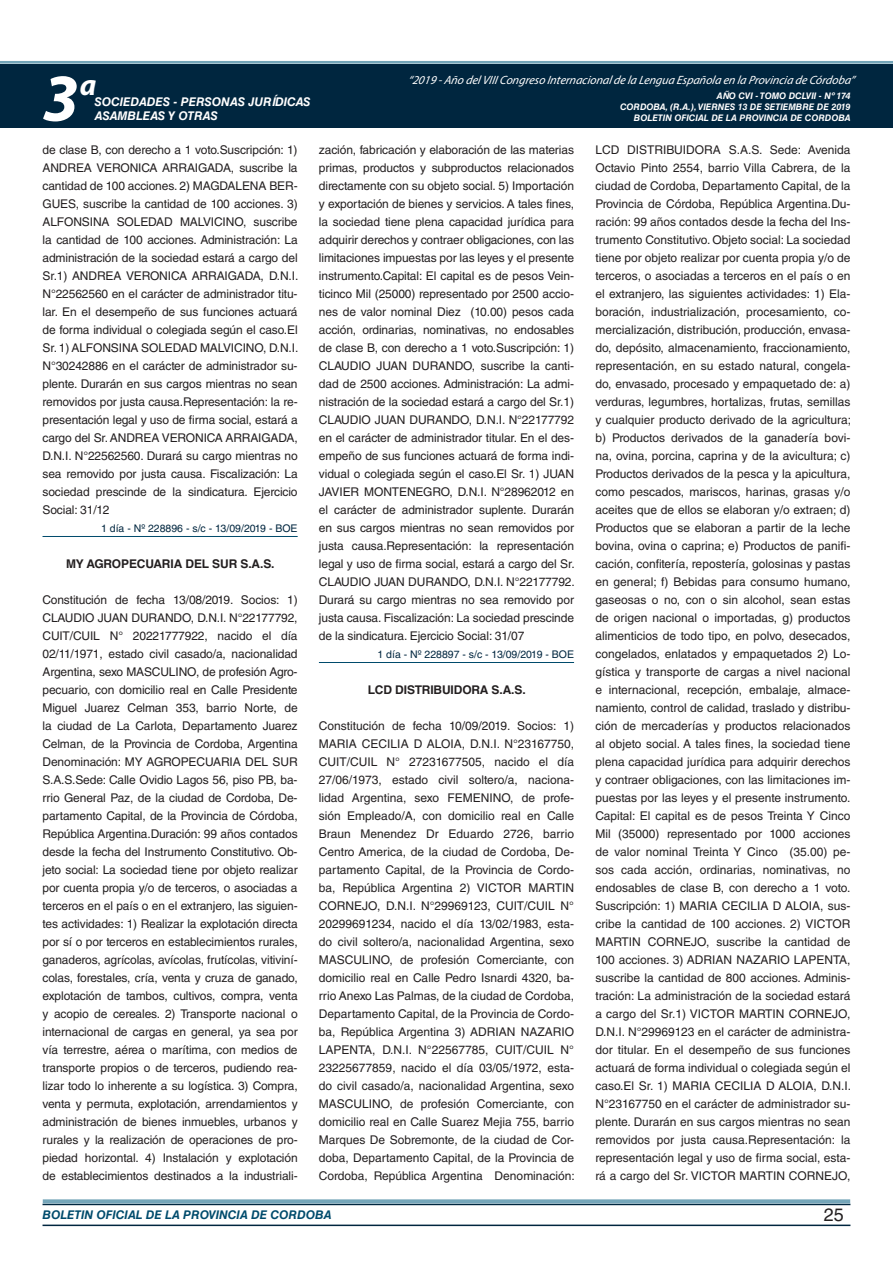
<style>
.page{position:relative;width:893px;height:1263px;background:#fff}
.page>*{position:absolute;margin:0;border:0;box-sizing:border-box;transform-origin:0 0}
.t1{font:italic 700 67.5px "Myriad Pro";color:#fff}
.t2{font:italic 700 30px "Myriad Pro";color:#fff}
.t3{font:18px "Helvetica LT Std";color:#231f20}
.t4{font:12px/18px "Helvetica LT Std";letter-spacing:-.01em;color:#231f20;text-align:justify}
.t5{font:italic 12px "Myriad Pro";color:#fff}
.t6{font:700 12px "Helvetica LT Std";letter-spacing:-.01em;color:#231f20}
.t7{font:italic 700 12px "Helvetica LT Std";color:#fff}
.t8{font:italic 700 12px "Helvetica LT Std";color:#004b6c}
.t9{font:10.5px "Helvetica LT Std";color:#00263f}
.t10{font:italic 700 9px/10.8px "Helvetica LT Std";color:#fff;text-align:right}
</style>
<div class="page">
<div style="left:0;top:61px;width:893px;height:6px;background:#fff;opacity:.75"></div>
<div style="left:0;top:64px;width:893px;height:64px;background:#00263f"></div>
<hr style="left:43px;top:1224px;width:807px;height:2px;background:#00263f">
<div style="left:42px;top:1198px;width:809px;height:8px;background:#fff;opacity:.75"></div>
<hr style="left:43px;top:536px;width:255px;height:1px;background:#004b6c">
<hr style="left:319px;top:662px;width:255px;height:1px;background:#004b6c">
<h2 class="t2" style="left:80px;top:66px;width:18px">a</h2>
<p class="t5" style="left:408px;top:72px;width:448px">“2019 -Año delVIIICongreso Internacionalde la Lengua Esp añola en la Provincia de Córdoba”</p>
<h1 class="t1" style="left:43px;top:54px;width:38px">3</h1>
<p class="t10" style="left:620px;top:91px;width:232px">AÑO CVI - TOMO DCLVII - Nº 174<br>CORDOBA, (R.A.), VIERNES 13 DE SETIEMBRE DE 2019<br>BOLETIN OFICIAL DE LA PROVINCIA DE CORDOBA</p>
<p class="t7" style="left:95px;top:94px;width:217px">SOCIEDADES - PERSONAS JURÍDICAS</p>
<p class="t7" style="left:95px;top:109px;width:125px">ASAMBLEAS Y OTRAS</p>
<p class="t4" style="left:43px;top:141px;width:257px">de clase B, con derecho a 1 voto.Suscripción: 1)<br>ANDREA VERONICA ARRAIGADA, suscribe la cantidad de 100 acciones. 2) MAGDALENA BER-GUES, suscribe la cantidad de 100 acciones. 3)<br>ALFONSINA SOLEDAD MALVICINO, suscribe la cantidad de 100 acciones. Administración: La administración de la sociedad estará a cargo del Sr.1) ANDREA VERONICA ARRAIGADA, D.N.I.<br>N°22562560 en el carácter de administrador titu&shy;lar. En el desempeño de sus funciones actuará de forma individual o colegiada según el caso.El Sr. 1) ALFONSINA SOLEDAD MALVICINO, D.N.I.<br>N°30242886 en el carácter de administrador su&shy;plente. Durarán en sus cargos mientras no sean removidos por justa causa.Representación: la re&shy;presentación legal y uso de firma social, estará a cargo del Sr. ANDREA VERONICA ARRAIGADA, D.N.I. N°22562560. Durará su cargo mientras no sea removido por justa causa. Fiscalización: La sociedad prescinde de la sindicatura. Ejercicio Social: 31/12</p>
<p class="t9" style="left:101px;top:522px;width:198px">1 día - Nº 228896 - s/c - 13/09/2019 - BOE</p>
<p class="t6" style="left:66px;top:556px;width:210px">MY AGROPECUARIA DEL SUR S.A.S.</p>
<p class="t4" style="left:43px;top:591px;width:257px">Constitución de fecha 13/08/2019. Socios: 1)<br>CLAUDIO JUAN DURANDO, D.N.I. N°22177792, CUIT/CUIL N° 20221777922, nacido el día 02/11/1971, estado civil casado/a, nacionalidad Argentina, sexo MASCULINO, de profesión Agro&shy;pecuario, con domicilio real en Calle Presidente Miguel Juarez Celman 353, barrio Norte, de la ciudad de La Carlota, Departamento Juarez Celman, de la Provincia de Cordoba, Argentina Denominación: MY AGROPECUARIA DEL SUR S.A.S.Sede: Calle Ovidio Lagos 56, piso PB, ba&shy;rrio General Paz, de la ciudad de Cordoba, De&shy;partamento Capital, de la Provincia de Córdoba, República Argentina.Duración: 99 años contados desde la fecha del Instrumento Constitutivo. Ob&shy;jeto social: La sociedad tiene por objeto realizar por cuenta propia y/o de terceros, o asociadas a terceros en el país o en el extranjero, las siguien&shy;tes actividades: 1) Realizar la explotación directa por sí o por terceros en establecimientos rurales, ganaderos, agrícolas, avícolas, frutícolas, vitiviní&shy;colas, forestales, cría, venta y cruza de ganado, explotación de tambos, cultivos, compra, venta y acopio de cereales. 2) Transporte nacional o internacional de cargas en general, ya sea por vía terrestre, aérea o marítima, con medios de transporte propios o de terceros, pudiendo rea&shy;lizar todo lo inherente a su logística. 3) Compra, venta y permuta, explotación, arrendamientos y administración de bienes inmuebles, urbanos y rurales y la realización de operaciones de pro&shy;piedad horizontal. 4) Instalación y explotación de establecimientos destinados a la industriali-</p>
<p class="t4" style="left:319px;top:141px;width:257px">zación, fabricación y elaboración de las materias primas, productos y subproductos relacionados directamente con su objeto social. 5) Importación y exportación de bienes y servicios. A tales fines, la sociedad tiene plena capacidad jurídica para adquirir derechos y contraer obligaciones, con las limitaciones impuestas por las leyes y el presente instrumento.Capital: El capital es de pesos Vein&shy;ticinco Mil (25000) representado por 2500 accio&shy;nes de valor nominal Diez (10.00) pesos cada acción, ordinarias, nominativas, no endosables de clase B, con derecho a 1 voto.Suscripción: 1)<br>CLAUDIO JUAN DURANDO, suscribe la canti&shy;dad de 2500 acciones. Administración: La admi&shy;nistración de la sociedad estará a cargo del Sr.1)<br>CLAUDIO JUAN DURANDO, D.N.I. N°22177792 en el carácter de administrador titular. En el des&shy;empeño de sus funciones actuará de forma indi&shy;vidual o colegiada según el caso.El Sr. 1) JUAN JAVIER MONTENEGRO, D.N.I. N°28962012 en el carácter de administrador suplente. Durarán en sus cargos mientras no sean removidos por justa causa.Representación: la representación legal y uso de firma social, estará a cargo del Sr.<br>CLAUDIO JUAN DURANDO, D.N.I. N°22177792.<br>Durará su cargo mientras no sea removido por justa causa. Fiscalización: La sociedad prescinde de la sindicatura. Ejercicio Social: 31/07</p>
<p class="t9" style="left:377px;top:648px;width:198px">1 día - Nº 228897 - s/c - 13/09/2019 - BOE</p>
<p class="t6" style="left:368px;top:682px;width:159px">LCD DISTRIBUIDORA S.A.S.</p>
<p class="t4" style="left:319px;top:717px;width:257px">Constitución de fecha 10/09/2019. Socios: 1)<br>MARIA CECILIA D ALOIA, D.N.I. N°23167750, CUIT/CUIL N° 27231677505, nacido el día 27/06/1973, estado civil soltero/a, naciona&shy;lidad Argentina, sexo FEMENINO, de profe&shy;sión Empleado/A, con domicilio real en Calle Braun Menendez Dr Eduardo 2726, barrio Centro America, de la ciudad de Cordoba, De&shy;partamento Capital, de la Provincia de Cordo&shy;ba, República Argentina 2) VICTOR MARTIN CORNEJO, D.N.I. N°29969123, CUIT/CUIL N° 20299691234, nacido el día 13/02/1983, esta&shy;do civil soltero/a, nacionalidad Argentina, sexo MASCULINO, de profesión Comerciante, con domicilio real en Calle Pedro Isnardi 4320, ba&shy;rrio Anexo Las Palmas, de la ciudad de Cordoba, Departamento Capital, de la Provincia de Cordo&shy;ba, República Argentina 3) ADRIAN NAZARIO LAPENTA, D.N.I. N°22567785, CUIT/CUIL N° 23225677859, nacido el día 03/05/1972, esta&shy;do civil casado/a, nacionalidad Argentina, sexo MASCULINO, de profesión Comerciante, con domicilio real en Calle Suarez Mejia 755, barrio Marques De Sobremonte, de la ciudad de Cor&shy;doba, Departamento Capital, de la Provincia de Cordoba, República Argentina Denominación:</p>
<p class="t4" style="left:595px;top:141px;width:257px">LCD DISTRIBUIDORA S.A.S. Sede: Avenida Octavio Pinto 2554, barrio Villa Cabrera, de la ciudad de Cordoba, Departamento Capital, de la Provincia de Córdoba, República Argentina.Du&shy;ración: 99 años contados desde la fecha del Ins&shy;trumento Constitutivo. Objeto social: La sociedad tiene por objeto realizar por cuenta propia y/o de terceros, o asociadas a terceros en el país o en el extranjero, las siguientes actividades: 1) Ela&shy;boración, industrialización, procesamiento, co&shy;mercialización, distribución, producción, envasa&shy;do, depósito, almacenamiento, fraccionamiento, representación, en su estado natural, congela&shy;do, envasado, procesado y empaquetado de: a) verduras, legumbres, hortalizas, frutas, semillas y cualquier producto derivado de la agricultura; b) Productos derivados de la ganadería bovi&shy;na, ovina, porcina, caprina y de la avicultura; c)<br>Productos derivados de la pesca y la apicultura, como pescados, mariscos, harinas, grasas y/o aceites que de ellos se elaboran y/o extraen; d)<br>Productos que se elaboran a partir de la leche bovina, ovina o caprina; e) Productos de panifi&shy;cación, confitería, repostería, golosinas y pastas en general; f) Bebidas para consumo humano, gaseosas o no, con o sin alcohol, sean estas de origen nacional o importadas, g) productos alimenticios de todo tipo, en polvo, desecados, congelados, enlatados y empaquetados 2) Lo&shy;gística y transporte de cargas a nivel nacional e internacional, recepción, embalaje, almace&shy;namiento, control de calidad, traslado y distribu&shy;ción de mercaderías y productos relacionados al objeto social. A tales fines, la sociedad tiene plena capacidad jurídica para adquirir derechos y contraer obligaciones, con las limitaciones im&shy;puestas por las leyes y el presente instrumento.<br>Capital: El capital es de pesos Treinta Y Cinco Mil (35000) representado por 1000 acciones de valor nominal Treinta Y Cinco (35.00) pe&shy;sos cada acción, ordinarias, nominativas, no endosables de clase B, con derecho a 1 voto.<br>Suscripción: 1) MARIA CECILIA D ALOIA, sus&shy;cribe la cantidad de 100 acciones. 2) VICTOR MARTIN CORNEJO, suscribe la cantidad de 100 acciones. 3) ADRIAN NAZARIO LAPENTA, suscribe la cantidad de 800 acciones. Adminis&shy;tración: La administración de la sociedad estará a cargo del Sr.1) VICTOR MARTIN CORNEJO, D.N.I. N°29969123 en el carácter de administra&shy;dor titular. En el desempeño de sus funciones actuará de forma individual o colegiada según el caso.El Sr. 1) MARIA CECILIA D ALOIA, D.N.I.<br>N°23167750 en el carácter de administrador su&shy;plente. Durarán en sus cargos mientras no sean removidos por justa causa.Representación: la representación legal y uso de firma social, esta&shy;rá a cargo del Sr. VICTOR MARTIN CORNEJO,</p>
<p class="t8" style="left:43px;top:1208px;width:290px">BOLETIN OFICIAL DE LA PROVINCIA DE CORDOBA</p>
<h3 class="t3" style="left:824px;top:1204px;width:22px">25</h3>
</div>
